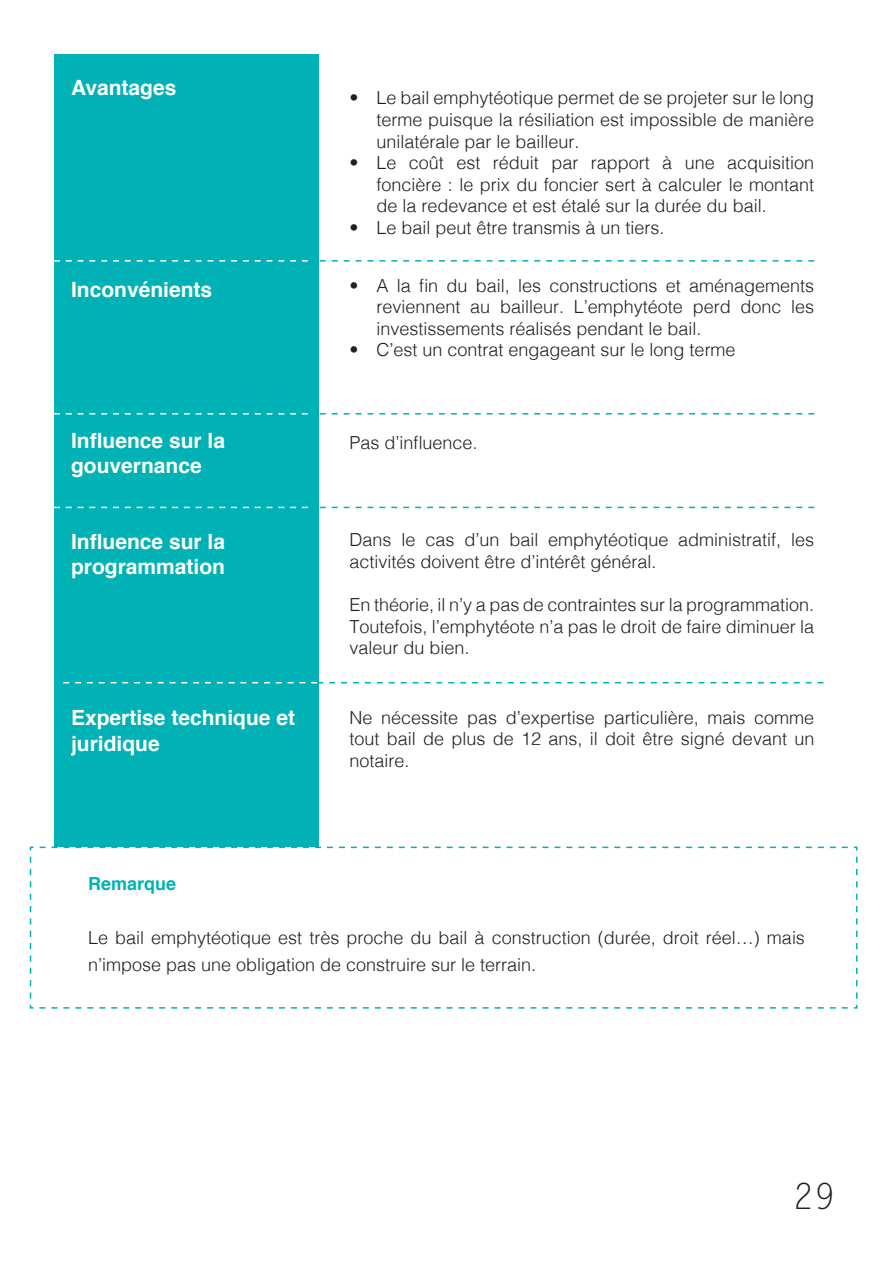
<style>
.page{position:relative;width:893px;height:1263px;background:#fff}
.page>*{position:absolute;margin:0;border:0;box-sizing:border-box;transform-origin:0 0}
.t1{font:36px "Letter Gothic Std";color:#231f20}
.t2{font:700 21px/25.2px "Helvetica";color:#fff}
.corps_texte{font:300 18px/21.6px "Helvetica";color:#231f20;text-align:justify}
.corps_texte-2{font:700 18px "Helvetica";color:#00b2b5}
</style>
<div class="page">
<div style="left:54px;top:54px;width:264px;height:792px;background:#00b2b5"></div>
<svg style="left:54px;top:260px;width:760px;height:2px"></svg>
<svg style="left:54px;top:413px;width:760px;height:2px"></svg>
<svg style="left:54px;top:507px;width:760px;height:1px"></svg>
<svg style="left:63px;top:682px;width:761px;height:1px"></svg>
<svg style="left:29px;top:846px;width:829px;height:163px"></svg>
<p class="t2" style="left:71px;top:76px;width:107px">Avantages</p>
<p class="corps_texte" style="left:376px;top:86px;width:439px;text-indent:-27px">• Le bail emphytéotique permet de se projeter sur le long terme puisque la résiliation est impossible de manière unilatérale par le bailleur.</p>
<p class="corps_texte" style="left:376px;top:151px;width:439px;text-indent:-27px">• Le coût est réduit par rapport à une acquisition foncière : le prix du foncier sert à calculer le montant de la redevance et est étalé sur la durée du bail.</p>
<p class="corps_texte" style="left:349px;top:216px;width:317px">• Le bail peut être transmis à un tiers.</p>
<p class="t2" style="left:71px;top:277px;width:143px">Inconvénients</p>
<p class="corps_texte" style="left:376px;top:273px;width:439px;text-indent:-27px">• A la fin du bail, les constructions et aménagements reviennent au bailleur. L’emphytéote perd donc les investissements réalisés pendant le bail.</p>
<p class="corps_texte" style="left:349px;top:338px;width:388px">• C’est un contrat engageant sur le long terme</p>
<p class="t2" style="left:71px;top:428px;width:156px">Influence sur la gouvernance</p>
<p class="corps_texte" style="left:349px;top:430px;width:130px">Pas d’influence.</p>
<p class="t2" style="left:71px;top:529px;width:156px">Influence sur la programmation</p>
<p class="corps_texte" style="left:349px;top:528px;width:466px">Dans le cas d’un bail emphytéotique administratif, les activités doivent être d’intérêt général.</p>
<p class="corps_texte" style="left:349px;top:593px;width:466px">En théorie, il n’y a pas de contraintes sur la programmation.<br>Toutefois, l’emphytéote n’a pas le droit de faire diminuer la valeur du bien.</p>
<p class="t2" style="left:71px;top:706px;width:226px">Expertise technique et juridique</p>
<p class="corps_texte" style="left:349px;top:705px;width:466px">Ne nécessite pas d’expertise particulière, mais comme tout bail de plus de 12 ans, il doit être signé devant un notaire.</p>
<p class="corps_texte-2" style="left:88px;top:869px;width:90px">Remarque</p>
<p class="corps_texte" style="left:88px;top:923px;width:718px;line-height:27px">Le bail emphytéotique est très proche du bail à construction (durée, droit réel…) mais n’impose pas une obligation de construire sur le terrain.</p>
<h1 class="t1" style="left:793px;top:1175px;width:45px">29</h1>
</div>
